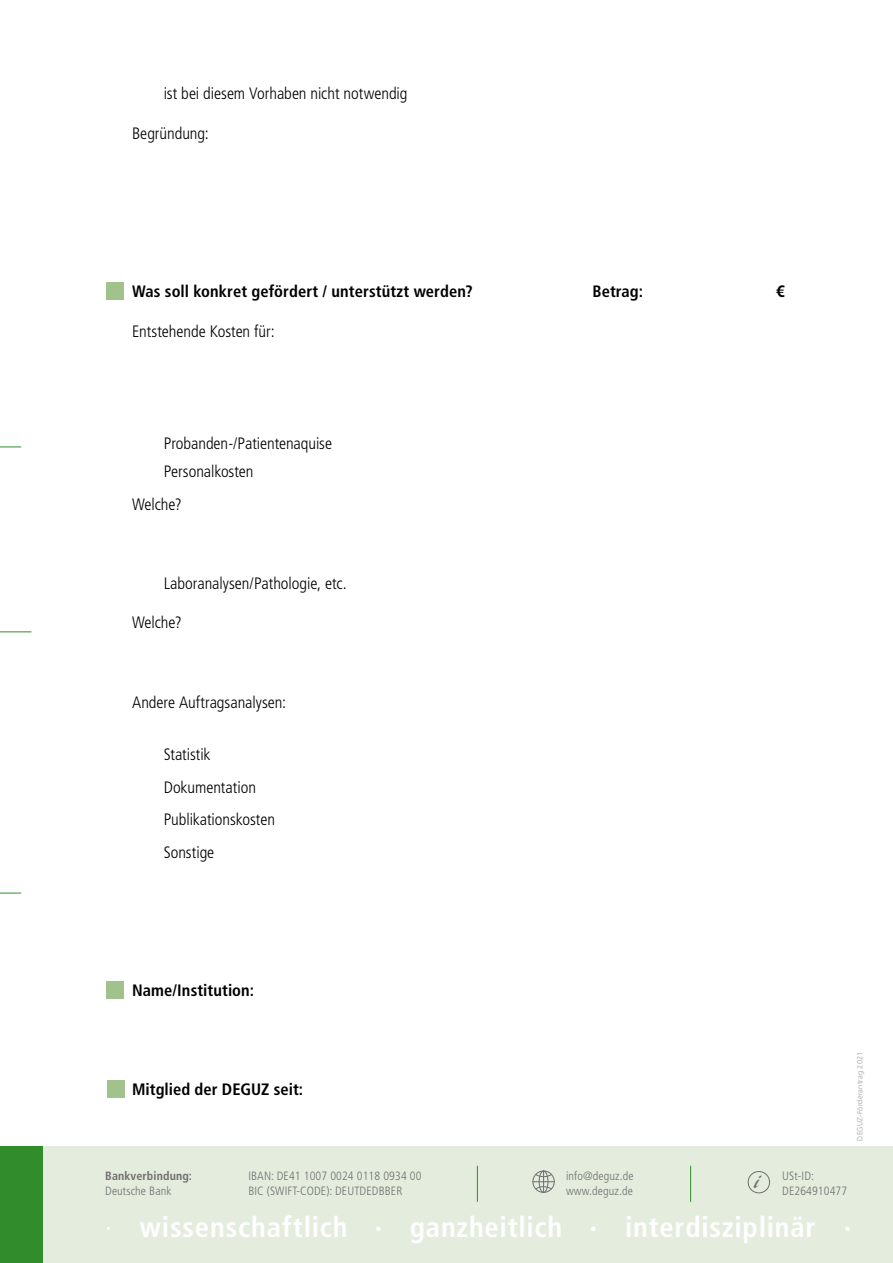
<style>
.page{position:relative;width:893px;height:1263px;background:#fff}
.page>*{position:absolute;margin:0;border:0;box-sizing:border-box;transform-origin:0 0}
.t1{font:700 condensed 28.5px "Frutiger LT Std";letter-spacing:.03em;color:#fff}
.t2{font:18px "ARBLANCA";color:#706f6f}
.t3{font:300 condensed 16.5px "Frutiger LT Std";letter-spacing:-.005em;color:#000}
.t4{font:700 condensed 16.5px "Frutiger LT Std";letter-spacing:.005em;color:#000}
.t5{font:300 condensed 12px "Frutiger LT Std";letter-spacing:.01em;color:#706f6f}
.t6{font:700 condensed 12px "Frutiger LT Std";letter-spacing:.01em;color:#706f6f}
.t7{font:300 7.5px "Frutiger LT Std";letter-spacing:.025em;color:#9d9d9c}
.s1{font-weight:300}
</style>
<div class="page">
<div style="left:0;top:1146px;width:893px;height:117px;background:#e3ecdd"></div>
<svg style="left:0;top:447px;width:21px;height:1px"></svg>
<svg style="left:0;top:893px;width:21px;height:1px"></svg>
<hr style="left:0;top:631px;width:31px;height:1px;background:#318c2c">
<div style="left:0;top:1146px;width:43px;height:117px;background:#318c2c"></div>
<hr style="left:477px;top:1166px;width:1px;height:35px;background:#318c2c">
<hr style="left:690px;top:1166px;width:1px;height:35px;background:#318c2c">
<div style="left:748px;top:1171px;width:22px;height:22px;border:1px solid #706f6f;border-radius:50%"></div>
<div style="left:532px;top:1170px;width:23px;height:23px;border:1px solid #706f6f;border-radius:50%"></div>
<div style="left:539px;top:1170px;width:9px;height:23px;border:1px solid #706f6f;border-radius:50%"></div>
<svg style="left:532px;top:1171px;width:23px;height:21px"></svg>
<div style="left:106px;top:982px;width:17px;height:17px;background:#a1c18d"></div>
<div style="left:108px;top:1080px;width:17px;height:17px;background:#a1c18d"></div>
<div style="left:107px;top:282px;width:17px;height:17px;background:#a1c18d"></div>
<p class="t3" style="left:164px;top:84px;width:245px">ist bei diesem Vorhaben nicht notwendig</p>
<p class="t3" style="left:132px;top:124px;width:78px">Begründung:</p>
<p class="t4" style="left:132px;top:282px;width:342px">Was soll konkret gefördert / unterstützt werden?</p>
<p class="t4" style="left:592px;top:282px;width:52px">Betrag:</p>
<p class="t4" style="left:776px;top:282px;width:10px">€</p>
<p class="t3" style="left:132px;top:322px;width:144px">Entstehende Kosten für:</p>
<p class="t3" style="left:164px;top:434px;width:170px">Probanden-/Patientenaquise</p>
<p class="t3" style="left:164px;top:462px;width:91px">Personalkosten</p>
<p class="t3" style="left:132px;top:495px;width:51px">Welche?</p>
<p class="t3" style="left:164px;top:574px;width:184px">Laboranalysen/Pathologie, etc.</p>
<p class="t3" style="left:132px;top:613px;width:51px">Welche?</p>
<p class="t3" style="left:132px;top:693px;width:156px">Andere Auftragsanalysen:</p>
<p class="t3" style="left:164px;top:745px;width:48px">Statistik</p>
<p class="t3" style="left:164px;top:777px;width:94px">Dokumentation</p>
<p class="t3" style="left:164px;top:810px;width:113px">Publikationskosten</p>
<p class="t3" style="left:164px;top:843px;width:52px">Sonstige</p>
<p class="t4" style="left:132px;top:981px;width:123px">Name/Institution:</p>
<p class="t4" style="left:132px;top:1080px;width:173px">Mitglied der DEGUZ seit:</p>
<p class="t7" style="left:856px;top:1141px;width:90px;rotate:-90deg">DEGUZ-Förderantrag 2021</p>
<p class="t6" style="left:105px;top:1168px;width:88px">Bankverbindung:</p>
<p class="t5" style="left:105px;top:1184px;width:68px">Deutsche Bank</p>
<p class="t5" style="left:566px;top:1169px;width:69px">info@deguz.de</p>
<p class="t5" style="left:566px;top:1184px;width:68px">www.deguz.de</p>
<p class="t5" style="left:782px;top:1169px;width:33px">USt-ID:</p>
<p class="t5" style="left:782px;top:1184px;width:67px">DE264910477</p>
<p class="t5" style="left:248px;top:1169px;width:175px">IBAN: DE41 1007 0024 0118 0934 00</p>
<p class="t5" style="left:248px;top:1184px;width:156px">BIC (SWIFT-CODE): DEUTDEDBBER</p>
<p class="t1" style="left:105px;top:1210px;width:748px"><span class="s1">∙</span> wissenschaftlich ∙ ganzheitlich ∙ interdisziplinär ∙</p>
<p class="t2" style="left:754px;top:1172px;width:7px">i</p>
</div>
